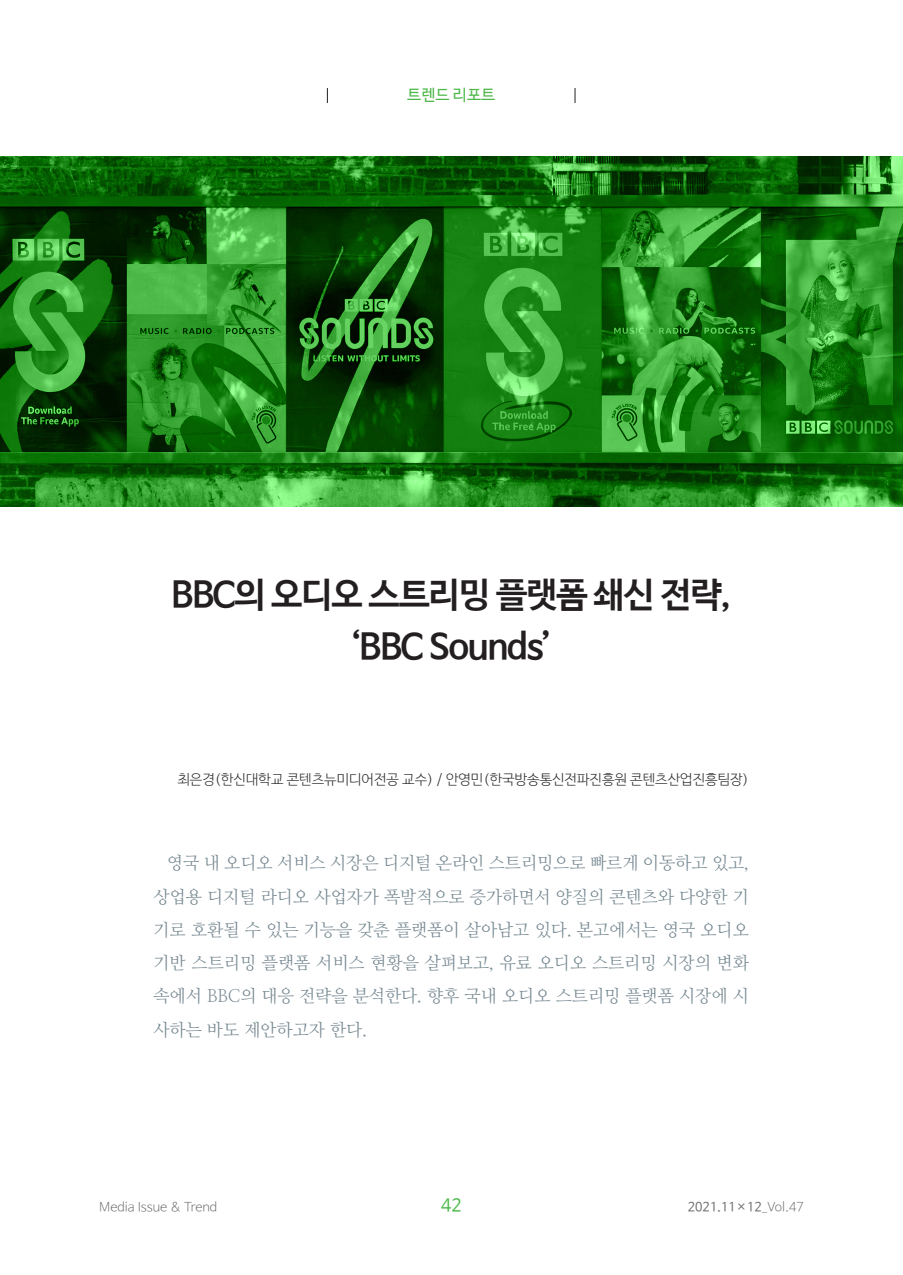
<style>
.page{position:relative;width:903px;height:1275px;background:#fff}
.page>*{position:absolute;margin:0;border:0;box-sizing:border-box;transform-origin:0 0}
.t1{font:700 35px/52.5px "Nanum Barun Gothic";letter-spacing:-.03em;color:#231f20;text-align:center}
.t2{font:17.5px/33.2px "Nanum Myeongjo OTF";color:#768891;text-align:justify}
.t3{font:17.5px "Nanum Barun Gothic";color:#4cb848}
.t4{font:15.75px "Nanum Barun Gothic";color:#4cb848}
.t5{font:300 14px "Nanum Barun Gothic";color:#231f20}
.t6{font:12.6px "Nanum Barun Gothic";color:#6c6d70}
.t7{font:300 12.6px "Nanum Barun Gothic";color:#6c6d70}
.s1{font-weight:300}
</style>
<div class="page">
<svg style="left:327px;top:88px;width:1px;height:15px"></svg>
<svg style="left:575px;top:88px;width:1px;height:15px"></svg>
<img style="left:0;top:157px;width:903px;height:350px">
<p class="t4" style="left:407px;top:87px;width:89px">트렌드 리포트</p>
<h1 class="t1" style="left:171px;top:570px;width:562px">BBC의 오디오 스트리밍 플랫폼 쇄신 전략, ‘BBC Sounds’</h1>
<p class="t5" style="left:177px;top:773px;width:573px">최은경(한신대학교 콘텐츠뉴미디어전공 교수) / 안영민(한국방송통신전파진흥원 콘텐츠산업진흥팀장)</p>
<p class="t2" style="left:153px;top:846px;width:597px;text-indent:13px">영국 내 오디오 서비스 시장은 디지털 온라인 스트리밍으로 빠르게 이동하고 있고, 상업용 디지털 라디오 사업자가 폭발적으로 증가하면서 양질의 콘텐츠와 다양한 기 기로 호환될 수 있는 기능을 갖춘 플랫폼이 살아남고 있다. 본고에서는 영국 오디오 기반 스트리밍 플랫폼 서비스 현황을 살펴보고, 유료 오디오 스트리밍 시장의 변화 속에서 BBC의 대응 전략을 분석한다. 향후 국내 오디오 스트리밍 플랫폼 시장에 시 사하는 바도 제안하고자 한다.</p>
<p class="t7" style="left:99px;top:1200px;width:120px">Media Issue &amp; Trend</p>
<p class="t3" style="left:441px;top:1196px;width:22px">42</p>
<p class="t6" style="left:688px;top:1200px;width:117px">2021.11×12<span class="s1">_Vol.47</span></p>
</div>
